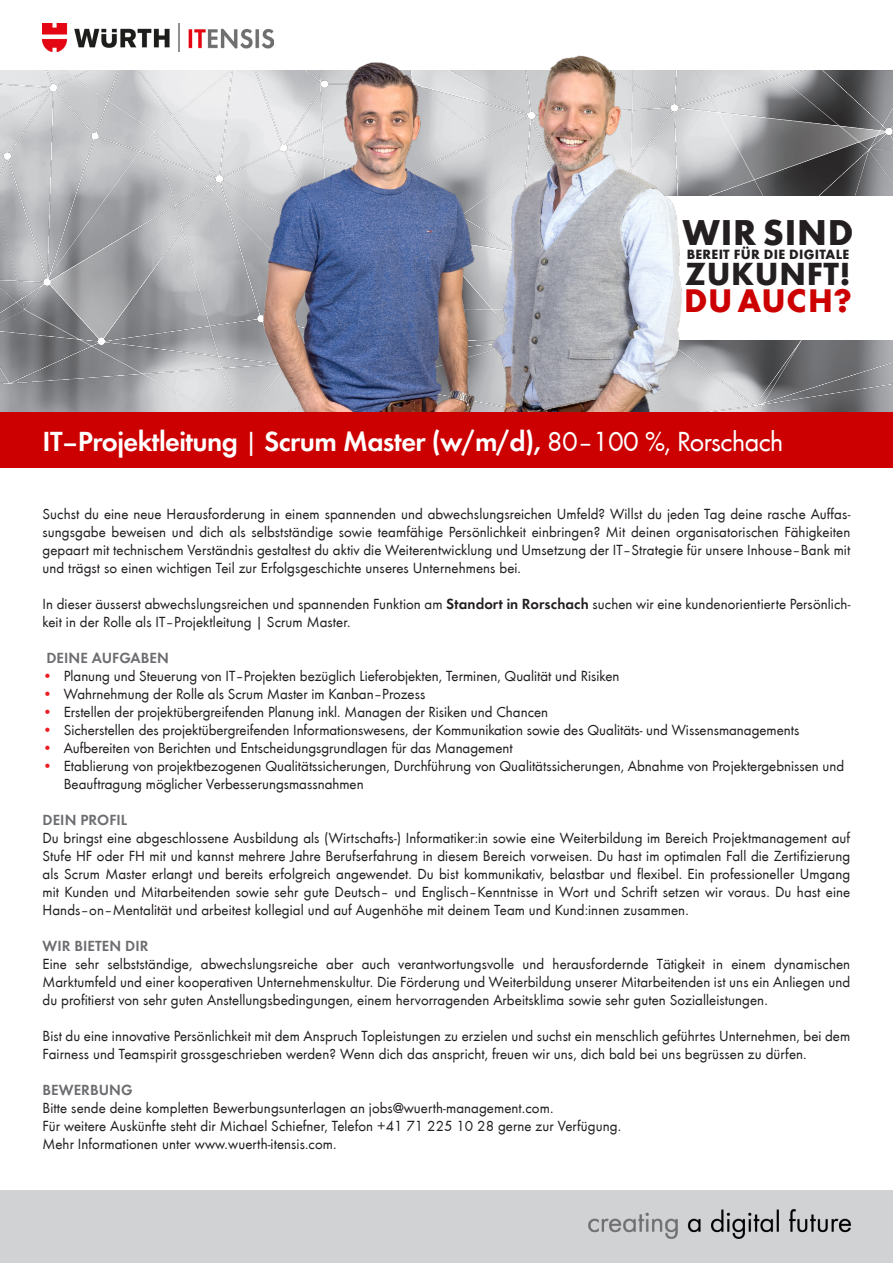
<style>
.page{position:relative;width:893px;height:1263px;background:#fff}
.page>*{position:absolute;margin:0;border:0;box-sizing:border-box;transform-origin:0 0}
.t1{font:700 37.05px "Wuerth";letter-spacing:.02em;color:#231f20}
.t2{font:700 33.75px "Wuerth";letter-spacing:.02em;color:#c00}
.t3{font:700 33px "Wuerth";letter-spacing:.02em;color:#231f20}
.t4{font:600 28.5px "Wuerth";letter-spacing:-.02em;color:#fff}
.t5{font:15.15px/18px "Wuerth";letter-spacing:.005em;color:#231f20;text-align:justify}
.t6{font:600 15.15px "Wuerth";letter-spacing:.005em;color:#6c6d70}
.t7{font:700 13.8px "Wuerth";letter-spacing:.02em;color:#231f20}
.s1{font-weight:400}
.s2{font-weight:600}
.s3{color:#ee1d23}
</style>
<div class="page">
<div style="left:0;top:1191px;width:893px;height:72px;background:#d1d2d4"></div>
<img style="left:588px;top:1209px;width:263px;height:30px">
<img style="left:0;top:70px;width:893px;height:343px">
<div style="left:663px;top:196px;width:230px;height:144px;background:#fff"></div>
<img style="left:538px;top:55px;width:217px;height:358px">
<img style="left:230px;top:62px;width:308px;height:351px">
<div style="left:0;top:413px;width:893px;height:55px;background:#c00"></div>
<img style="left:43px;top:24px;width:230px;height:27px">
<p class="t1" style="left:683px;top:206px;width:172px">WIR SIND</p>
<p class="t7" style="left:687px;top:244px;width:164px">BEREIT FÜR DIE DIGITALE</p>
<p class="t3" style="left:685px;top:250px;width:167px">ZUKUNFT!</p>
<p class="t2" style="left:684px;top:276px;width:169px">DU AUCH?</p>
<p class="t4" style="left:43px;top:420px;width:742px">IT–Projektleitung <span class="s1">|</span> Scrum Master (w/m/d), <span class="s1">80–100 %, Rorschach</span></p>
<p class="t5" style="left:43px;top:504px;width:809px">Suchst du eine neue Herausforderung in einem spannenden und abwechslungsreichen Umfeld? Willst du jeden Tag deine rasche Auffas&shy;sungsgabe beweisen und dich als selbstständige sowie teamfähige Persönlichkeit einbringen? Mit deinen organisatorischen Fähigkeiten gepaart mit technischem Verständnis gestaltest du aktiv die Weiterentwicklung und Umsetzung der IT‒Strategie für unsere Inhouse‒Bank mit und trägst so einen wichtigen Teil zur Erfolgsgeschichte unseres Unternehmens bei.</p>
<p class="t5" style="left:43px;top:594px;width:809px">In dieser äusserst abwechslungsreichen und spannenden Funktion am <span class="s2">Standort in Rorschach</span> suchen wir eine kundenorientierte Persönlich&shy;keit in der Rolle als IT–Projektleitung | Scrum Master.</p>
<p class="t6" style="left:46px;top:647px;width:124px">DEINE AUFGABEN</p>
<p class="t5" style="left:43px;top:666px;width:578px"><span class="s3">•</span> Planung und Steuerung von IT–Projekten bezüglich Lieferobjekten, Terminen, Qualität und Risiken</p>
<p class="t5" style="left:43px;top:684px;width:384px"><span class="s3">•</span> Wahrnehmung der Rolle als Scrum Master im Kanban–Prozess</p>
<p class="t5" style="left:43px;top:702px;width:507px"><span class="s3">•</span> Erstellen der projektübergreifenden Planung inkl. Managen der Risiken und Chancen</p>
<p class="t5" style="left:43px;top:720px;width:758px"><span class="s3">•</span> Sicherstellen des projektübergreifenden Informationswesens, der Kommunikation sowie des Qualitäts- und Wissensmanagements</p>
<p class="t5" style="left:43px;top:738px;width:472px"><span class="s3">•</span> Aufbereiten von Berichten und Entscheidungsgrundlagen für das Management</p>
<p class="t5" style="left:64px;top:756px;width:782px;text-indent:-21px"><span class="s3">•</span> Etablierung von projektbezogenen Qualitätssicherungen, Durchführung von Qualitätssicherungen, Abnahme von Projektergebnissen und<br>Beauftragung möglicher Verbesserungsmassnahmen</p>
<p class="t6" style="left:43px;top:809px;width:86px">DEIN PROFIL</p>
<p class="t5" style="left:43px;top:828px;width:809px">Du bringst eine abgeschlossene Ausbildung als (Wirtschafts-) Informatiker:in sowie eine Weiterbildung im Bereich Projektmanagement auf Stufe HF oder FH mit und kannst mehrere Jahre Berufserfahrung in diesem Bereich vorweisen. Du hast im optimalen Fall die Zertifizierung als Scrum Master erlangt und bereits erfolgreich angewendet. Du bist kommunikativ, belastbar und flexibel. Ein professioneller Umgang mit Kunden und Mitarbeitenden sowie sehr gute Deutsch– und Englisch–Kenntnisse in Wort und Schrift setzen wir voraus. Du hast eine Hands–on–Mentalität und arbeitest kollegial und auf Augenhöhe mit deinem Team und Kund:innen zusammen.</p>
<p class="t6" style="left:43px;top:935px;width:107px">WIR BIETEN DIR</p>
<p class="t5" style="left:43px;top:954px;width:809px">Eine sehr selbstständige, abwechslungsreiche aber auch verantwortungsvolle und herausfordernde Tätigkeit in einem dynamischen Marktumfeld und einer kooperativen Unternehmenskultur. Die Förderung und Weiterbildung unserer Mitarbeitenden ist uns ein Anliegen und du profitierst von sehr guten Anstellungsbedingungen, einem hervorragenden Arbeitsklima sowie sehr guten Sozialleistungen.</p>
<p class="t5" style="left:43px;top:1026px;width:809px">Bist du eine innovative Persönlichkeit mit dem Anspruch Topleistungen zu erzielen und suchst ein menschlich geführtes Unternehmen, bei dem<br>Fairness und Teamspirit grossgeschrieben werden? Wenn dich das anspricht, freuen wir uns, dich bald bei uns begrüssen zu dürfen.</p>
<p class="t6" style="left:43px;top:1079px;width:92px">BEWERBUNG</p>
<p class="t5" style="left:43px;top:1098px;width:512px">Bitte sende deine kompletten Bewerbungsunterlagen an jobs@wuerth-management.com.</p>
<p class="t5" style="left:43px;top:1116px;width:580px">Für weitere Auskünfte steht dir Michael Schiefner, Telefon +41 71 225 10 28 gerne zur Verfügung.</p>
<p class="t5" style="left:43px;top:1134px;width:296px">Mehr Informationen unter www.wuerth-itensis.com.</p>
</div>
